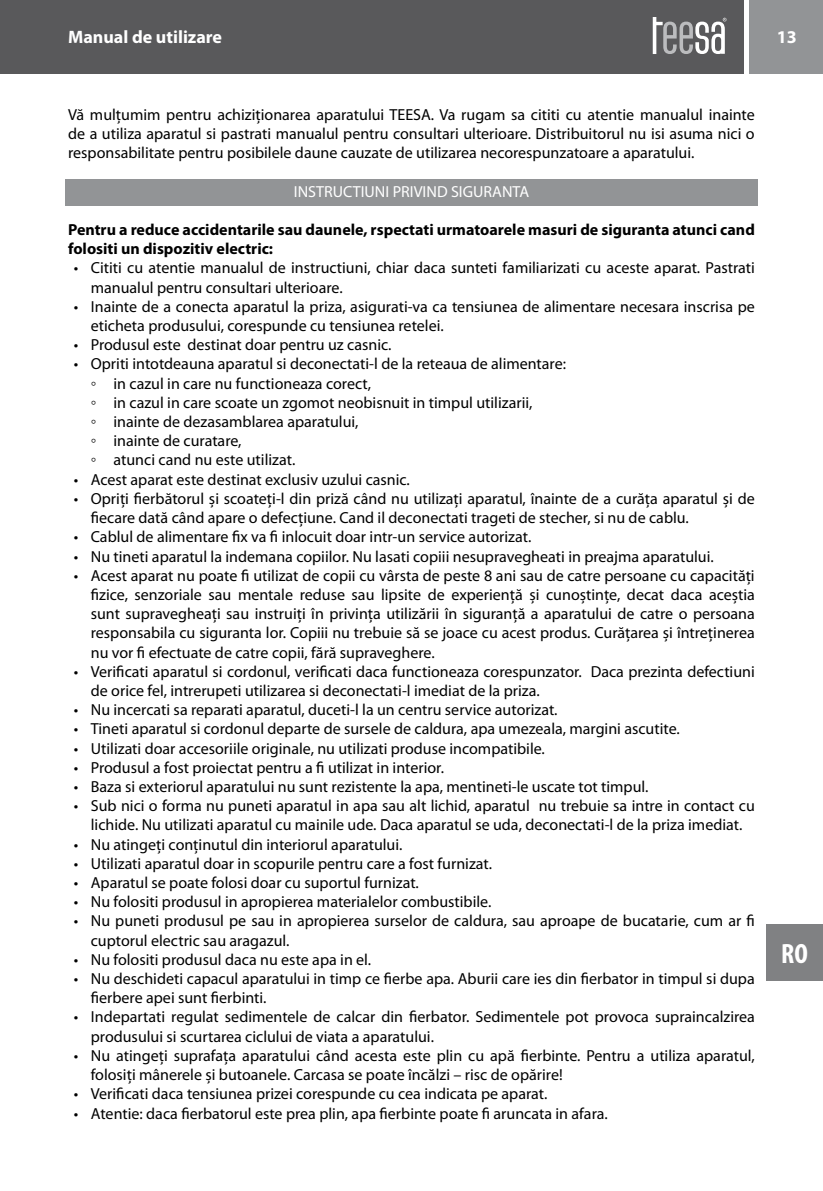
<style>
.page{position:relative;width:823px;height:1191px;background:#fff}
.page>*{position:absolute;margin:0;border:0;box-sizing:border-box;transform-origin:0 0}
.t1{font:700 condensed 28px "Myriad Pro";color:#fff}
.t2{font:700 18px "Myriad Pro";color:#fff}
.t3{font:16px/19.2px "Myriad Pro";color:#000}
.t4{font:700 16px/19.2px "Myriad Pro";color:#000}
.t5{font:16px "Myriad Pro";color:#fff}
.s1{font-family:"Arial"}
</style>
<div class="page">
<div style="left:748px;top:0;width:74px;height:74px;background:#929496"></div>
<div style="left:0;top:0;width:743px;height:74px;background:#59595b"></div>
<svg style="left:652px;top:17px;width:74px;height:37px"></svg>
<div style="left:765px;top:924px;width:57px;height:57px;background:#808183"></div>
<div style="left:65px;top:179px;width:692px;height:27px;background:#929496"></div>
<p class="t2" style="left:68px;top:30px;width:155px">Manual de utilizare</p>
<p class="t2" style="left:776px;top:30px;width:21px">13</p>
<p class="t3" style="left:68px;top:105px;width:687px;text-align:justify">Vă mulțumim pentru achiziționarea aparatului TEESA. Va rugam sa cititi cu atentie manualul inainte de a utiliza aparatul si pastrati manualul pentru consultari ulterioare. Distribuitorul nu isi asuma nici o responsabilitate pentru posibilele daune cauzate de utilizarea necorespunzatoare a aparatului.</p>
<p class="t5" style="left:294px;top:183px;width:236px">INSTRUCTIUNI PRIVIND SIGURANTA</p>
<p class="t4" style="left:68px;top:221px;width:687px">Pentru a reduce accidentarile sau daunele, rspectati urmatoarele masuri de siguranta atunci cand folositi un dispozitiv electric:</p>
<p class="t3" style="left:91px;top:258px;width:665px;text-indent:-17px">• Cititi cu atentie manualul de instructiuni, chiar daca sunteti familiarizati cu aceste aparat. Pastrati manualul pentru consultari ulterioare.</p>
<p class="t3" style="left:91px;top:297px;width:665px;text-indent:-17px">• Inainte de a conecta aparatul la priza, asigurati-va ca tensiunea de alimentare necesara inscrisa pe eticheta produsului, corespunde cu tensiunea retelei.</p>
<p class="t3" style="left:74px;top:335px;width:319px">• Produsul este destinat doar pentru uz casnic.</p>
<p class="t3" style="left:91px;top:354px;width:476px;text-indent:-17px">• Opriti intotdeauna aparatul si deconectati-l de la reteaua de alimentare: <span class="s1">◦</span> in cazul in care nu functioneaza corect,<br><span class="s1">◦</span> in cazul in care scoate un zgomot neobisnuit in timpul utilizarii,<br><span class="s1">◦</span> inainte de dezasamblarea aparatului,<br><span class="s1">◦</span> inainte de curatare,<br><span class="s1">◦</span> atunci cand nu este utilizat.</p>
<p class="t3" style="left:74px;top:469px;width:337px">• Acest aparat este destinat exclusiv uzului casnic.</p>
<p class="t3" style="left:91px;top:489px;width:665px;text-indent:-17px">• Opriți fierbătorul și scoateți-l din priză când nu utilizați aparatul, înainte de a curăța aparatul și de fiecare dată când apare o defecțiune. Cand il deconectati trageti de stecher, si nu de cablu.</p>
<p class="t3" style="left:74px;top:527px;width:459px">• Cablul de alimentare fix va fi inlocuit doar intr-un service autorizat.</p>
<p class="t3" style="left:74px;top:546px;width:641px">• Nu tineti aparatul la indemana copiilor. Nu lasati copiii nesupravegheati in preajma aparatului.</p>
<p class="t3" style="left:91px;top:565px;width:665px;text-align:justify;text-indent:-17px">• Acest aparat nu poate fi utilizat de copii cu vârsta de peste 8 ani sau de catre persoane cu capacități fizice, senzoriale sau mentale reduse sau lipsite de experiență și cunoștințe, decat daca aceștia sunt supravegheați sau instruiți în privința utilizării în siguranță a aparatului de catre o persoana responsabila cu siguranta lor. Copiii nu trebuie să se joace cu acest produs. Curățarea și întreținerea nu vor fi efectuate de catre copii, fără supraveghere.</p>
<p class="t3" style="left:91px;top:661px;width:665px;text-indent:-17px">• Verificati aparatul si cordonul, verificati daca functioneaza corespunzator. Daca prezinta defectiuni de orice fel, intrerupeti utilizarea si deconectati-l imediat de la priza.</p>
<p class="t3" style="left:74px;top:700px;width:485px">• Nu incercati sa reparati aparatul, duceti-l la un centru service autorizat.</p>
<p class="t3" style="left:74px;top:719px;width:607px">• Tineti aparatul si cordonul departe de sursele de caldura, apa umezeala, margini ascutite.</p>
<p class="t3" style="left:74px;top:738px;width:472px">• Utilizati doar accesoriile originale, nu utilizati produse incompatibile.</p>
<p class="t3" style="left:74px;top:757px;width:371px">• Produsul a fost proiectat pentru a fi utilizat in interior.</p>
<p class="t3" style="left:74px;top:777px;width:576px">• Baza si exteriorul aparatului nu sunt rezistente la apa, mentineti-le uscate tot timpul.</p>
<p class="t3" style="left:74px;top:796px;width:682px;text-align:center">• Sub nici o forma nu puneti aparatul in apa sau alt lichid, aparatul nu trebuie sa intre in contact cu lichide. Nu utilizati aparatul cu mainile ude. Daca aparatul se uda, deconectati-l de la priza imediat.</p>
<p class="t3" style="left:74px;top:834px;width:330px">• Nu atingeți conținutul din interiorul aparatului.</p>
<p class="t3" style="left:74px;top:853px;width:419px">• Utilizati aparatul doar in scopurile pentru care a fost furnizat.</p>
<p class="t3" style="left:74px;top:873px;width:346px">• Aparatul se poate folosi doar cu suportul furnizat.</p>
<p class="t3" style="left:74px;top:892px;width:419px">• Nu folositi produsul in apropierea materialelor combustibile.</p>
<p class="t3" style="left:91px;top:911px;width:665px;text-indent:-17px">• Nu puneti produsul pe sau in apropierea surselor de caldura, sau aproape de bucatarie, cum ar fi cuptorul electric sau aragazul.</p>
<p class="t3" style="left:74px;top:949px;width:299px">• Nu folositi produsul daca nu este apa in el.</p>
<p class="t3" style="left:91px;top:969px;width:665px;text-indent:-17px">• Nu deschideti capacul aparatului in timp ce fierbe apa. Aburii care ies din fierbator in timpul si dupa fierbere apei sunt fierbinti.</p>
<p class="t3" style="left:91px;top:1007px;width:665px;text-indent:-17px">• Indepartati regulat sedimentele de calcar din fierbator. Sedimentele pot provoca supraincalzirea produsului si scurtarea ciclului de viata a aparatului.</p>
<p class="t3" style="left:91px;top:1045px;width:665px;text-indent:-17px">• Nu atingeți suprafața aparatului când acesta este plin cu apă fierbinte. Pentru a utiliza aparatul, folosiți mânerele și butoanele. Carcasa se poate încălzi – risc de opărire!</p>
<p class="t3" style="left:74px;top:1084px;width:475px">• Verificati daca tensiunea prizei corespunde cu cea indicata pe aparat.</p>
<p class="t3" style="left:74px;top:1103px;width:535px">• Atentie: daca fierbatorul este prea plin, apa fierbinte poate fi aruncata in afara.</p>
<h1 class="t1" style="left:780px;top:937px;width:28px">RO</h1>
</div>
